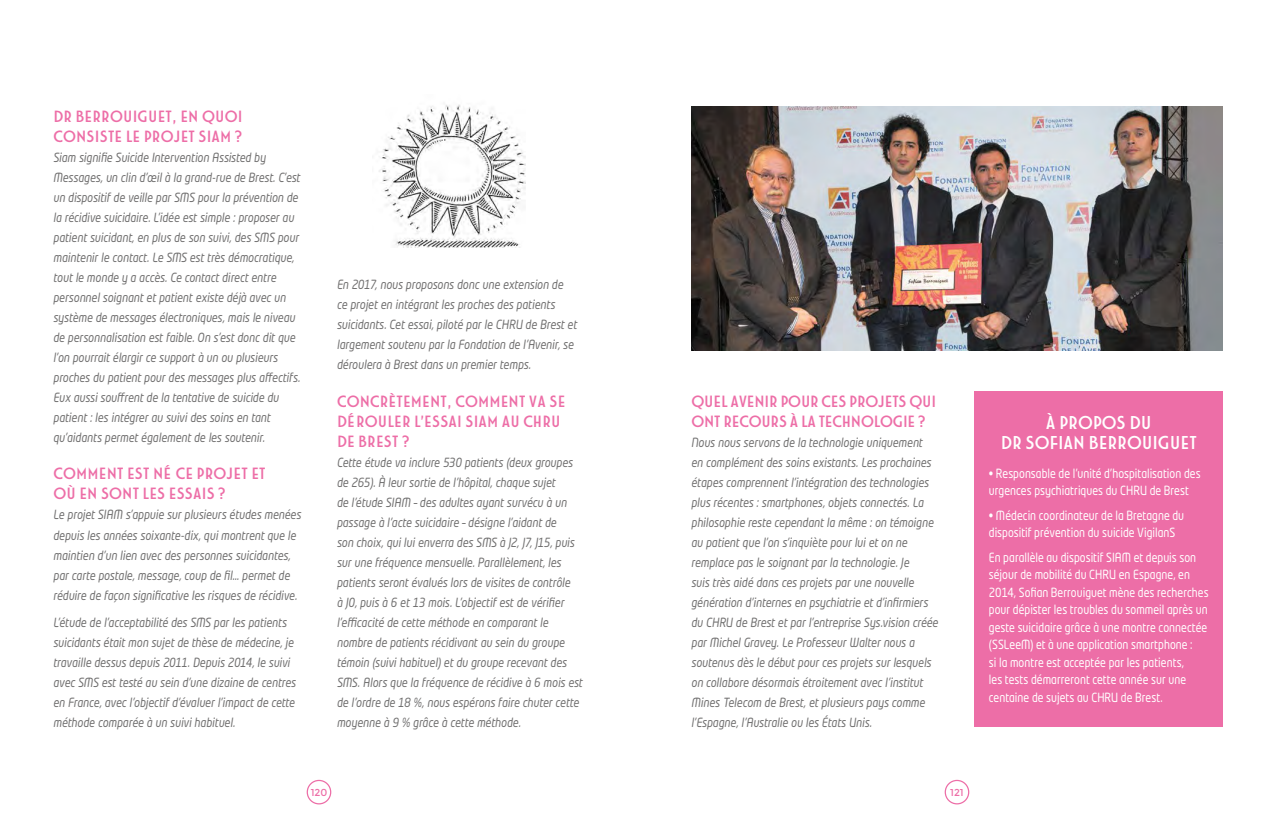
<style>
.page{position:relative;width:1276px;height:833px;background:#fff}
.page>*{position:absolute;margin:0;border:0;box-sizing:border-box;transform-origin:0 0}
.t1{font:20px/20px "FIATADVERT01 A";letter-spacing:-.04em;color:#fff;text-align:center}
.t2{font:17.5px/20px "FIATADVERT01 A";letter-spacing:-.03em;color:#ed6ea7}
.t3{font:17.5px/20px "FIATADVERT01 A";letter-spacing:-.05em;color:#ed6ea7}
.t4{font:italic 12.5px/20px "Neo Tech Std";letter-spacing:.005em;color:#706f6f;scale:.85 1}
.t5{font:12.5px/17.5px "Neo Tech Std";letter-spacing:.005em;color:#fff;scale:.85 1}
.t6{font:10px "Montserrat";color:#ed6ea7}
</style>
<div class="page">
<div style="left:944px;top:780px;width:25px;height:24px;border:1px solid #ed6ea7;border-radius:50%"></div>
<div style="left:307px;top:780px;width:24px;height:24px;border:1px solid #ed6ea7;border-radius:50%"></div>
<img style="left:691px;top:106px;width:531px;height:245px">
<div style="left:974px;top:391px;width:248px;height:335px;background:#ed6ea7"></div>
<img style="left:379px;top:104px;width:147px;height:144px">
<h2 class="t2" style="left:53px;top:106px;width:191px">DR BERROUIGUET, EN QUOI<br>CONSISTE LE PROJET SIAM ?</h2>
<p class="t4" style="left:53px;top:147px;width:292px">Siam signifie Suicide Intervention Assisted by Messages, un clin d’œil à la grand-rue de Brest. C’est un dispositif de veille par SMS pour la prévention de la récidive suicidaire. L’idée est simple : proposer au patient suicidant, en plus de son suivi, des SMS pour maintenir le contact. Le SMS est très démocratique, tout le monde y a accès. Ce contact direct entre personnel soignant et patient existe déjà avec un système de messages électroniques, mais le niveau de personnalisation est faible. On s’est donc dit que l’on pourrait élargir ce support à un ou plusieurs proches du patient pour des messages plus affectifs.<br>Eux aussi souffrent de la tentative de suicide du patient : les intégrer au suivi des soins en tant qu’aidants permet également de les soutenir.</p>
<h2 class="t2" style="left:53px;top:464px;width:214px">COMMENT EST NÉ CE PROJET ET<br>OÙ EN SONT LES ESSAIS ?</h2>
<p class="t4" style="left:53px;top:505px;width:293px">Le projet SIAM s’appuie sur plusieurs études menées depuis les années soixante-dix, qui montrent que le maintien d’un lien avec des personnes suicidantes, par carte postale, message, coup de fil… permet de réduire de façon significative les risques de récidive.</p>
<p class="t4" style="left:53px;top:612px;width:287px">L’étude de l’acceptabilité des SMS par les patients suicidants était mon sujet de thèse de médecine, je travaille dessus depuis 2011. Depuis 2014, le suivi avec SMS est testé au sein d’une dizaine de centres en France, avec l’objectif d’évaluer l’impact de cette méthode comparée à un suivi habituel.</p>
<p class="t4" style="left:337px;top:274px;width:284px">En 2017, nous proposons donc une extension de<br>ce projet en intégrant les proches des patients suicidants. Cet essai, piloté par le CHRU de Brest et largement soutenu par la Fondation de l’Avenir, se déroulera à Brest dans un premier temps.</p>
<h2 class="t2" style="left:337px;top:391px;width:230px">CONCRÈTEMENT, COMMENT VA SE<br>DÉROULER L’ESSAI SIAM AU CHRU<br>DE BREST ?</h2>
<p class="t4" style="left:337px;top:452px;width:290px">Cette étude va inclure 530 patients (deux groupes de 265). À leur sortie de l’hôpital, chaque sujet<br>de l’étude SIAM – des adultes ayant survécu à un passage à l’acte suicidaire – désigne l’aidant de<br>son choix, qui lui enverra des SMS à J2, J7, J15, puis sur une fréquence mensuelle. Parallèlement, les patients seront évalués lors de visites de contrôle<br>à J0, puis à 6 et 13 mois. L’objectif est de vérifier l’efficacité de cette méthode en comparant le nombre de patients récidivant au sein du groupe témoin (suivi habituel) et du groupe recevant des SMS. Alors que la fréquence de récidive à 6 mois est de l’ordre de 18 %, nous espérons faire chuter cette moyenne à 9 % grâce à cette méthode.</p>
<h2 class="t3" style="left:691px;top:391px;width:247px">QUEL AVENIR POUR CES PROJETS QUI<br>ONT RECOURS À LA TECHNOLOGIE ?</h2>
<p class="t4" style="left:691px;top:432px;width:292px">Nous nous servons de la technologie uniquement<br>en complément des soins existants. Les prochaines étapes comprennent l’intégration des technologies plus récentes : smartphones, objets connectés. La philosophie reste cependant la même : on témoigne au patient que l’on s’inquiète pour lui et on ne remplace pas le soignant par la technologie. Je<br>suis très aidé dans ces projets par une nouvelle génération d’internes en psychiatrie et d’infirmiers du CHRU de Brest et par l’entreprise Sys.vision créée par Michel Gravey. Le Professeur Walter nous a soutenus dès le début pour ces projets sur lesquels on collabore désormais étroitement avec l’institut Mines Telecom de Brest, et plusieurs pays comme l’Espagne, l’Australie ou les États Unis.</p>
<p class="t6" style="left:311px;top:786px;width:18px">120</p>
<p class="t6" style="left:950px;top:786px;width:15px">121</p>
<h1 class="t1" style="left:1000px;top:413px;width:198px">À PROPOS DU<br>DR SOFIAN BERROUIGUET</h1>
<p class="t5" style="left:989px;top:464px;width:251px">• Responsable de l’unité d’hospitalisation des urgences psychiatriques du CHRU de Brest</p>
<p class="t5" style="left:989px;top:506px;width:231px">• Médecin coordinateur de la Bretagne du dispositif prévention du suicide VigilanS</p>
<p class="t5" style="left:989px;top:548px;width:260px">En parallèle au dispositif SIAM et depuis son séjour de mobilité du CHRU en Espagne, en 2014, Sofian Berrouiguet mène des recherches pour dépister les troubles du sommeil après un geste suicidaire grâce à une montre connectée (SSLeeM) et à une application smartphone :<br>si la montre est acceptée par les patients,<br>les tests démarreront cette année sur une centaine de sujets au CHRU de Brest.</p>
</div>
